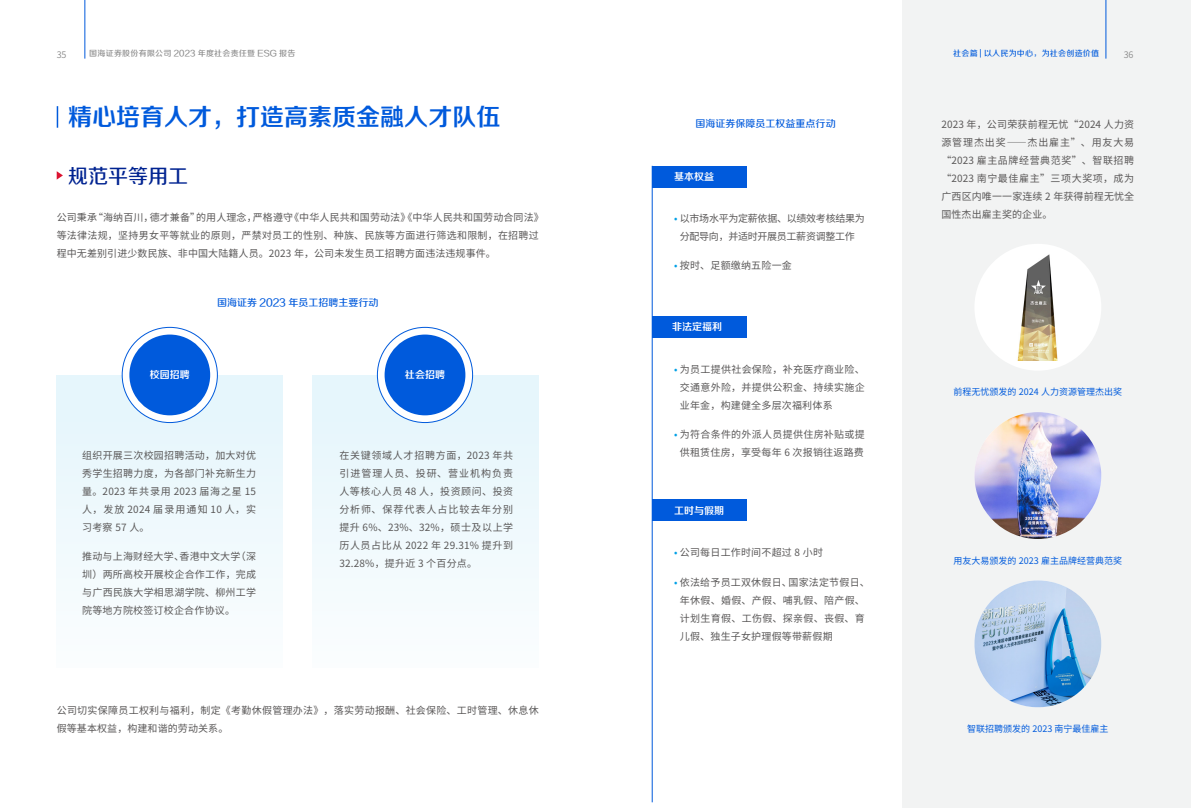
<style>
.page{position:relative;width:1191px;height:808px;background:#fff}
.page>*{position:absolute;margin:0;border:0;box-sizing:border-box;transform-origin:0 0}
.t1{font:24px "FZZZHONGJW GB1 0";color:#005adc}
.t2{font:20px "FZZZHUNHJW GB1 0";color:#002391}
.t3{font:10px/18px "Source Han Sans CN";letter-spacing:.02em;color:#595757;text-align:justify}
.t4{font:10px/18px "Source Han Sans CN";letter-spacing:-.03em;color:#595757;text-align:center}
.t5{font:10px "FZZZHUNHJW GB1 0";color:#005adc}
.t6{font:10px "FZZZHONGJW GB1 0";color:#fff}
.t7{font:9px "Source Han Sans CN";color:#005adc}
.t8{font:9px "Source Han Sans CN";color:#898989}
.t9{font:8px "FZZZHUNHJW GB1 0";letter-spacing:.03em;color:#898989}
.t10{font:8px "FZZZHUNHJW GB1 0";letter-spacing:.03em;color:#005adc}
.s1{color:#00a0e6}
</style>
<div class="page">
<svg style="left:57px;top:106px;width:1px;height:22px"></svg>
<svg style="left:57px;top:171px;width:6px;height:9px"></svg>
<div style="left:57px;top:375px;width:226px;height:216px;background:#ecf8fc"></div>
<div style="left:312px;top:375px;width:226px;height:216px;background:#ecf8fc"></div>
<svg style="left:122px;top:327px;width:95px;height:95px"></svg>
<svg style="left:377px;top:327px;width:95px;height:95px"></svg>
<div style="left:652px;top:166px;width:95px;height:21px;background:#005adc"></div>
<div style="left:652px;top:316px;width:95px;height:22px;background:#005adc"></div>
<div style="left:652px;top:500px;width:95px;height:21px;background:#005adc"></div>
<div style="left:129px;top:335px;width:81px;height:80px;background:#005adc;border-radius:50%"></div>
<div style="left:384px;top:335px;width:81px;height:80px;background:#005adc;border-radius:50%"></div>
<div style="left:902px;top:0;width:289px;height:808px;background:#f2f3f3"></div>
<div style="left:974px;top:244px;width:127px;height:127px;background:#fff;border-radius:50%"></div>
<img style="left:1017px;top:254px;width:41px;height:107px">
<img style="left:974px;top:412px;width:127px;height:127px;border-radius:63px">
<img style="left:974px;top:580px;width:127px;height:127px;border-radius:63px">
<hr style="left:651px;top:166px;width:1px;height:636px;background:#005adc">
<hr style="left:84px;top:0;width:1px;height:59px;background:#005adc">
<hr style="left:1105px;top:0;width:1px;height:59px;background:#005adc">
<p class="t8" style="left:57px;top:49px;width:11px">35</p>
<p class="t9" style="left:89px;top:49px;width:207px">国海证券股份有限公司 2023 年度社会责任暨 ESG 报告</p>
<p class="t10" style="left:953px;top:49px;width:147px">社会篇 | 以人民为中心，为社会创造价值</p>
<p class="t8" style="left:1123px;top:49px;width:11px">36</p>
<h1 class="t1" style="left:68px;top:104px;width:434px">精心培育人才，打造高素质金融人才队伍</h1>
<h2 class="t2" style="left:68px;top:165px;width:121px">规范平等用工</h2>
<p class="t3" style="left:57px;top:208px;width:488px;text-align:left">公司秉承“海纳百川，德才兼备”的用人理念，严格遵守《中华人民共和国劳动法》《中华人民共和国劳动合同法》等法律法规，坚持男女平等就业的原则，严禁对员工的性别、种族、民族等方面进行筛选和限制，在招聘过程中无差别引进少数民族、非中国大陆籍人员。2023 年，公司未发生员工招聘方面违法违规事件。</p>
<p class="t5" style="left:217px;top:297px;width:163px">国海证券 2023 年员工招聘主要行动</p>
<p class="t6" style="left:150px;top:369px;width:41px">校园招聘</p>
<p class="t6" style="left:405px;top:369px;width:41px">社会招聘</p>
<p class="t3" style="left:82px;top:447px;width:175px">组织开展三次校园招聘活动，加大对优秀学生招聘力度，为各部门补充新生力量。2023 年共录用 2023 届海之星 15人，发放 2024 届录用通知 10 人，实习考察 57 人。</p>
<p class="t3" style="left:82px;top:548px;width:175px">推动与上海财经大学、香港中文大学（深圳）两所高校开展校企合作工作，完成与广西民族大学相思湖学院、柳州工学院等地方院校签订校企合作协议。</p>
<p class="t3" style="left:339px;top:447px;width:175px">在关键领域人才招聘方面，2023 年共引进管理人员、投研、营业机构负责人等核心人员 48 人，投资顾问、投资分析师、保荐代表人占比较去年分别提升 6%、23%、32%，硕士及以上学历人员占比从 2022 年 29.31% 提升到32.28%，提升近 3 个百分点。</p>
<p class="t3" style="left:57px;top:701px;width:483px">公司切实保障员工权利与福利，制定《考勤休假管理办法》，落实劳动报酬、社会保险、工时管理、休息休假等基本权益，构建和谐的劳动关系。</p>
<p class="t5" style="left:695px;top:119px;width:141px">国海证券保障员工权益重点行动</p>
<p class="t6" style="left:674px;top:171px;width:41px">基本权益</p>
<p class="t4" style="left:674px;top:210px;width:192px"><span class="s1">•</span> 以市场水平为定薪依据、以绩效考核结果为分配导向，并适时开展员工薪资调整工作</p>
<p class="t3" style="left:674px;top:257px;width:119px"><span class="s1">•</span> 按时、足额缴纳五险一金</p>
<p class="t6" style="left:672px;top:321px;width:51px">非法定福利</p>
<p class="t3" style="left:680px;top:360px;width:186px;text-indent:-6px"><span class="s1">•</span> 为员工提供社会保险，补充医疗商业险、交通意外险，并提供公积金、持续实施企业年金，构建健全多层次福利体系</p>
<p class="t3" style="left:674px;top:425px;width:192px;text-align:center"><span class="s1">•</span> 为符合条件的外派人员提供住房补贴或提供租赁住房，享受每年 6 次报销往返路费</p>
<p class="t6" style="left:674px;top:505px;width:51px">工时与假期</p>
<p class="t3" style="left:674px;top:544px;width:150px"><span class="s1">•</span> 公司每日工作时间不超过 8 小时</p>
<p class="t3" style="left:680px;top:573px;width:191px;text-align:left;text-indent:-6px"><span class="s1">•</span> 依法给予员工双休假日、国家法定节假日、年休假、婚假、产假、哺乳假、陪产假、计划生育假、工伤假、探亲假、丧假、育儿假、独生子女护理假等带薪假期</p>
<p class="t3" style="left:941px;top:115px;width:194px">2023 年，公司荣获前程无忧“2024 人力资源管理杰出奖——杰出雇主”、用友大易“2023 雇主品牌经营典范奖”、智联招聘“2023 南宁最佳雇主”三项大奖项，成为广西区内唯一一家连续 2 年获得前程无忧全国性杰出雇主奖的企业。</p>
<p class="t7" style="left:953px;top:387px;width:170px">前程无忧颁发的 2024 人力资源管理杰出奖</p>
<p class="t7" style="left:953px;top:555px;width:170px">用友大易颁发的 2023 雇主品牌经营典范奖</p>
<p class="t7" style="left:967px;top:723px;width:143px">智联招聘颁发的 2023 南宁最佳雇主</p>
</div>
